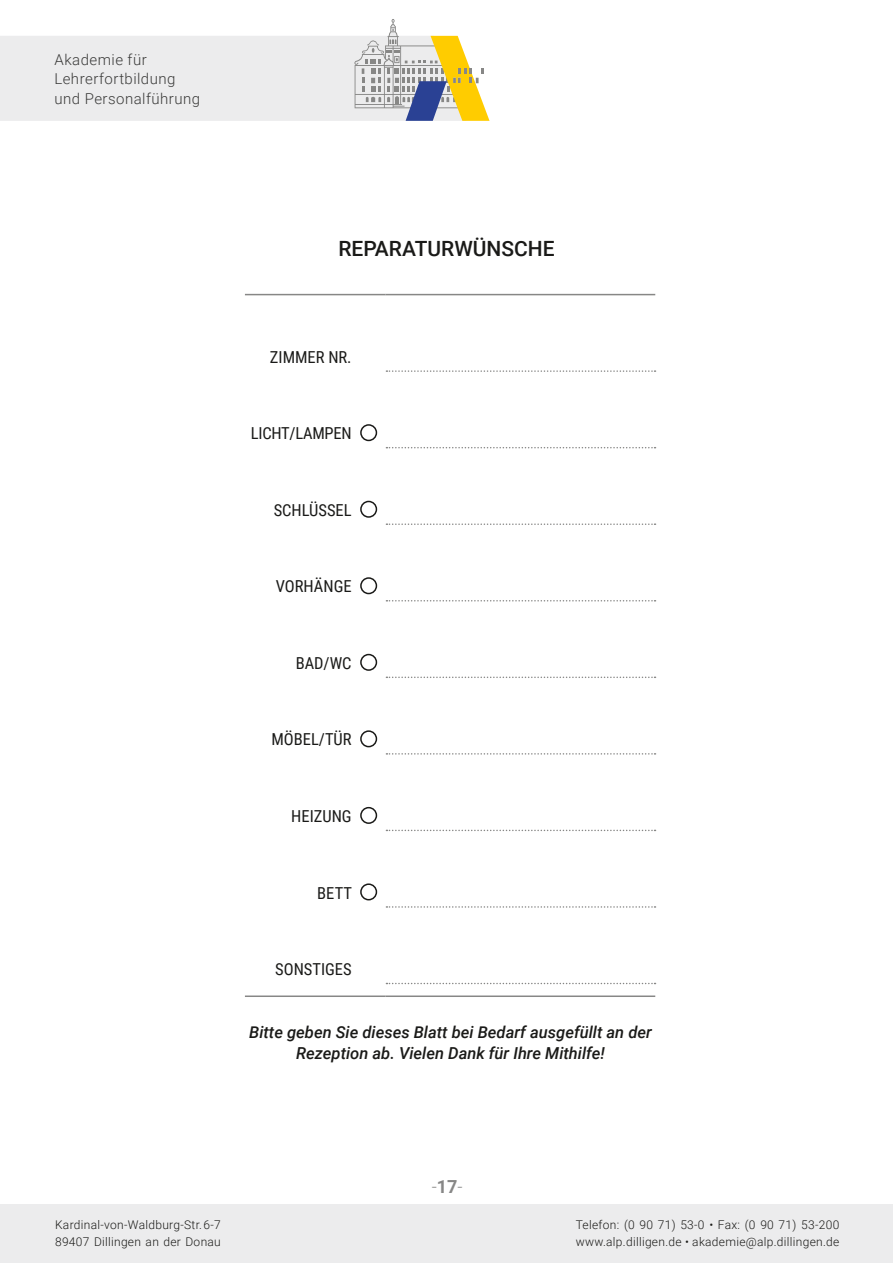
<style>
.page{position:relative;width:893px;height:1263px;background:#fff}
.page>*{position:absolute;margin:0;border:0;box-sizing:border-box;transform-origin:0 0}
.t1{font:500 21px "Roboto";color:#1a1a18}
.t2{font:300 18px "Roboto";color:#878786}
.t3{font:italic 500 16.5px/21px "Roboto";color:#1a1a18;text-align:center}
.t4{font:16.5px "Roboto Condensed";color:#1a1a18}
.t5{font:300 15px/19.5px "Roboto";letter-spacing:.03em;color:#3b3b3a}
.t6{font:300 12px/16.5px "Roboto";letter-spacing:.025em;color:#1a1a18}
.s1{font-weight:700}
</style>
<div class="page">
<svg style="left:0;top:19px;width:489px;height:102px"></svg>
<div style="left:0;top:1204px;width:893px;height:59px;background:#ececed"></div>
<svg style="left:386px;top:370px;width:269px;height:2px"></svg>
<svg style="left:386px;top:447px;width:269px;height:1px"></svg>
<svg style="left:386px;top:523px;width:269px;height:2px"></svg>
<svg style="left:386px;top:600px;width:269px;height:1px"></svg>
<svg style="left:386px;top:676px;width:269px;height:2px"></svg>
<svg style="left:386px;top:753px;width:269px;height:2px"></svg>
<svg style="left:386px;top:830px;width:269px;height:1px"></svg>
<svg style="left:386px;top:906px;width:269px;height:2px"></svg>
<hr style="left:245px;top:294px;width:141px;height:1px;background:#878786">
<hr style="left:386px;top:294px;width:269px;height:1px;background:#878786">
<hr style="left:245px;top:995px;width:141px;height:2px;background:#878786">
<hr style="left:386px;top:995px;width:269px;height:2px;background:#878786">
<svg style="left:386px;top:983px;width:269px;height:1px"></svg>
<div style="left:360px;top:424px;width:17px;height:17px;border:2px solid #1a1a18;border-radius:50%"></div>
<div style="left:360px;top:501px;width:17px;height:17px;border:2px solid #1a1a18;border-radius:50%"></div>
<div style="left:360px;top:577px;width:17px;height:17px;border:2px solid #1a1a18;border-radius:50%"></div>
<div style="left:360px;top:654px;width:17px;height:17px;border:2px solid #1a1a18;border-radius:50%"></div>
<div style="left:360px;top:730px;width:17px;height:17px;border:2px solid #1a1a18;border-radius:50%"></div>
<div style="left:360px;top:807px;width:17px;height:17px;border:2px solid #1a1a18;border-radius:50%"></div>
<div style="left:360px;top:883px;width:17px;height:17px;border:2px solid #1a1a18;border-radius:50%"></div>
<p class="t5" style="left:54px;top:49px;width:147px">Akademie für<br>Lehrerfortbildung und Personalführung</p>
<h1 class="t1" style="left:338px;top:234px;width:218px">REPARATURWÜNSCHE</h1>
<h3 class="t4" style="left:270px;top:345px;width:83px">ZIMMER NR.</h3>
<h3 class="t4" style="left:251px;top:422px;width:102px">LICHT/LAMPEN</h3>
<h3 class="t4" style="left:274px;top:498px;width:79px">SCHLÜSSEL</h3>
<h3 class="t4" style="left:276px;top:575px;width:77px">VORHÄNGE</h3>
<h3 class="t4" style="left:296px;top:651px;width:57px">BAD/WC</h3>
<h3 class="t4" style="left:271px;top:728px;width:82px">MÖBEL/TÜR</h3>
<h3 class="t4" style="left:291px;top:804px;width:62px">HEIZUNG</h3>
<h3 class="t4" style="left:317px;top:881px;width:36px">BETT</h3>
<h3 class="t4" style="left:275px;top:958px;width:78px">SONSTIGES</h3>
<h3 class="t3" style="left:249px;top:1021px;width:404px">Bitte geben Sie dieses Blatt bei Bedarf ausgefüllt an der<br>Rezeption ab. Vielen Dank für Ihre Mithilfe!</h3>
<p class="t6" style="left:55px;top:1216px;width:167px">Kardinal-von-Waldburg-Str. 6-7<br>89407 Dillingen an der Donau</p>
<h2 class="t2" style="left:432px;top:1174px;width:32px">-<span class="s1">17</span>-</h2>
<p class="t6" style="left:576px;top:1216px;width:265px">Telefon: (0 90 71) 53-0 • Fax: (0 90 71) 53-200 www.alp.dilligen.de • akademie@alp.dillingen.de</p>
</div>
